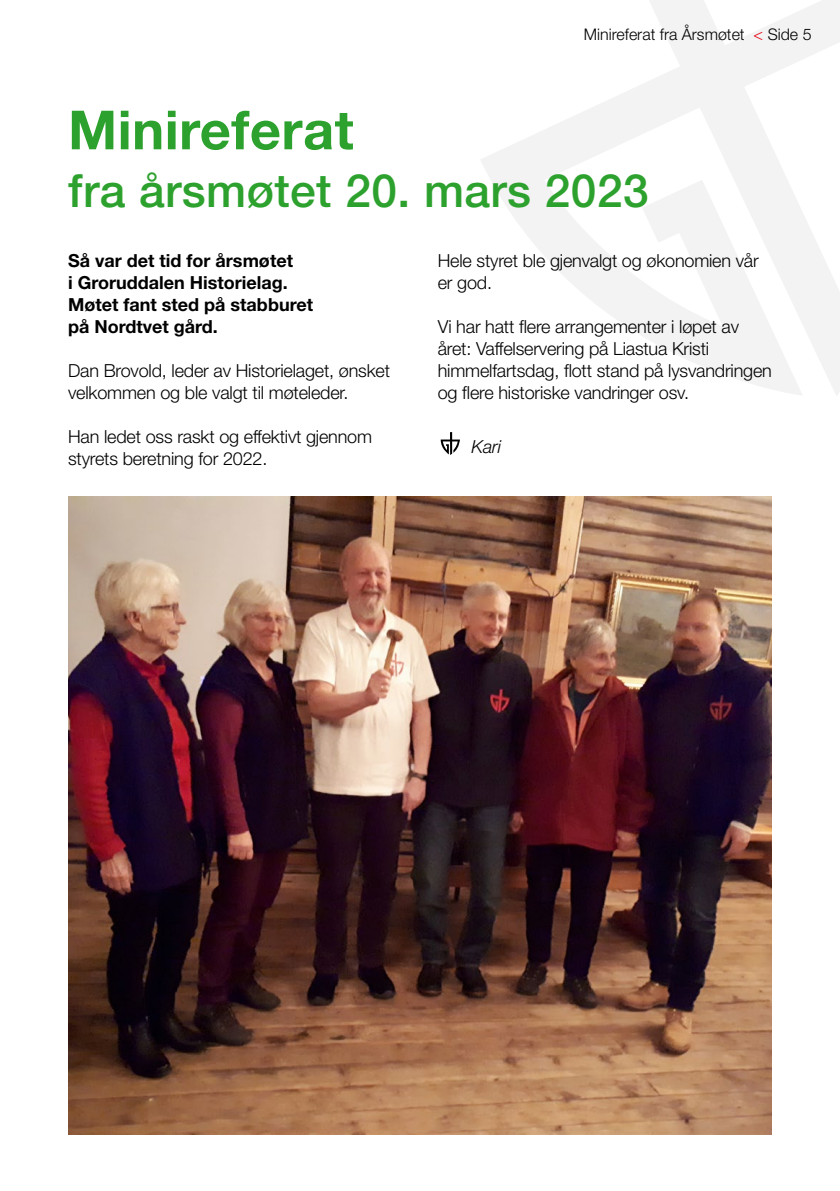
<style>
.page{position:relative;width:840px;height:1191px;background:#fff}
.page>*{position:absolute;margin:0;border:0;box-sizing:border-box;transform-origin:0 0}
.t1{font:700 54px "Helvetica Neue LT Std";letter-spacing:.01em;color:#2da12e}
.t2{font:500 46px "Helvetica Neue LT Std";letter-spacing:.01em;color:#2da12e}
.t3{font:300 18px/22px "Helvetica Neue LT Std";letter-spacing:-.01em;color:#000}
.t4{font:700 18px "Helvetica Neue LT Std";color:#000}
.t5{font:italic 300 18px "Helvetica Neue LT Std";color:#000}
.t6{font:300 16px "Helvetica Neue LT Std";color:#000}
.s1{color:#e7000e}
</style>
<div class="page">
<svg style="left:481px;top:0;width:358px;height:396px"></svg>
<svg style="left:481px;top:0;width:104px;height:113px"></svg>
<img style="left:68px;top:496px;width:703px;height:638px">
<svg style="left:440px;top:432px;width:19px;height:23px"></svg>
<p class="t6" style="left:583px;top:24px;width:229px">Minireferat fra Årsmøtet <span class="s1">&lt;</span> Side 5</p>
<p class="t1" style="left:68px;top:97px;width:287px">Minireferat</p>
<p class="t2" style="left:68px;top:163px;width:581px">fra årsmøtet 20. mars 2023</p>
<p class="t4" style="left:68px;top:250px;width:226px">Så var det tid for årsmøtet</p>
<p class="t4" style="left:68px;top:272px;width:221px">i Groruddalen Historielag.</p>
<p class="t4" style="left:68px;top:294px;width:246px">Møtet fant sted på stabburet</p>
<p class="t4" style="left:68px;top:316px;width:151px">på Nordtvet gård.</p>
<p class="t3" style="left:68px;top:359px;width:323px">Dan Brovold, leder av Historielaget, ønsket velkommen og ble valgt til møteleder.</p>
<p class="t3" style="left:68px;top:425px;width:305px">Han ledet oss raskt og effektivt gjennom styrets beretning for 2022.</p>
<p class="t3" style="left:437px;top:249px;width:322px">Hele styret ble gjenvalgt og økonomien vår er god.</p>
<p class="t3" style="left:437px;top:315px;width:303px">Vi har hatt flere arrangementer i løpet av året: Vaffelservering på Liastua Kristi</p>
<p class="t3" style="left:437px;top:359px;width:335px">himmelfartsdag, flott stand på lysvandringen</p>
<p class="t3" style="left:437px;top:381px;width:253px">og flere historiske vandringer osv.</p>
<p class="t5" style="left:471px;top:435px;width:31px">Kari</p>
</div>
